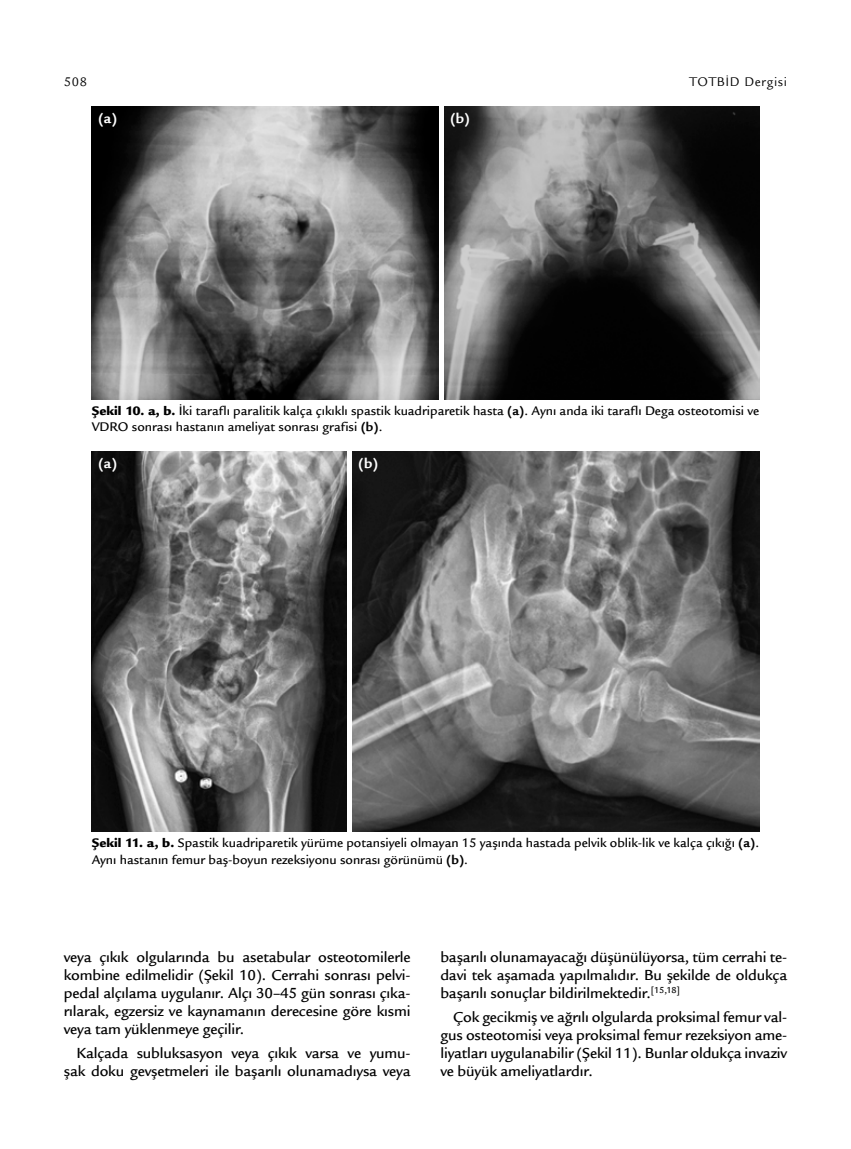
<style>
.page{position:relative;width:851px;height:1149px;background:#fff}
.page>*{position:absolute;margin:0;border:0;box-sizing:border-box;transform-origin:0 0}
.t1{font:500 15.75px/18px "Legacy Sans Std";letter-spacing:-.01em;color:#000;text-align:justify}
.t2{font:700 15px "Legacy Sans Std";color:#fff}
.t3{font:500 13.5px/16.2px "Legacy Sans Std";color:#000}
.t4{font:13.5px "Legacy Sans Std";letter-spacing:.05em;color:#000}
.s1{font-weight:900}
.s2{font-weight:700}
</style>
<div class="page">
<img style="left:92px;top:451px;width:254px;height:380px">
<img style="left:352px;top:451px;width:407px;height:380px">
<img style="left:92px;top:106px;width:346px;height:293px">
<img style="left:444px;top:106px;width:315px;height:293px">
<p class="t4" style="left:64px;top:74px;width:25px">508</p>
<p class="t4" style="left:689px;top:74px;width:99px">TOTBİD Dergisi</p>
<p class="t2" style="left:98px;top:109px;width:21px">(a)</p>
<p class="t2" style="left:450px;top:109px;width:22px">(b)</p>
<p class="t3" style="left:92px;top:402px;width:669px"><span class="s1">Şekil 10. a, b.</span> İki taraflı paralitik kalça çıkıklı spastik kuadriparetik hasta <span class="s2">(a)</span>. Aynı anda iki taraflı Dega osteotomisi ve<br>VDRO sonrası hastanın ameliyat sonrası grafisi <span class="s2">(b)</span>.</p>
<p class="t2" style="left:98px;top:454px;width:21px">(a)</p>
<p class="t2" style="left:358px;top:454px;width:22px">(b)</p>
<p class="t3" style="left:92px;top:835px;width:669px"><span class="s1">Şekil 11. a, b.</span> Spastik kuadriparetik yürüme potansiyeli olmayan 15 yaşında hastada pelvik oblik-lik ve kalça çıkığı <span class="s2">(a)</span>.<br>Aynı hastanın femur baş-boyun rezeksiyonu sonrası görünümü <span class="s2">(b)</span>.</p>
<p class="t1" style="left:64px;top:947px;width:348px">veya çıkık olgularında bu asetabular osteotomilerle kombine edilmelidir (Şekil 10). Cerrahi sonrası pelvi&shy;pedal alçılama uygulanır. Alçı 30–45 gün sonrası çıka&shy;rılarak, egzersiz ve kaynamanın derecesine göre kısmi veya tam yüklenmeye geçilir.</p>
<p class="t1" style="left:64px;top:1043px;width:348px;text-align:right">Kalçada subluksasyon veya çıkık varsa ve yumu&shy;şak doku gevşetmeleri ile başarılı olunamadıysa veya</p>
<p class="t1" style="left:440px;top:947px;width:348px">başarılı olunamayacağı düşünülüyorsa, tüm cerrahi te&shy;davi tek aşamada yapılmalıdır. Bu şekilde de oldukça başarılı sonuçlar bildirilmektedir.<sup>[15,18]</sup></p>
<p class="t1" style="left:440px;top:1007px;width:348px;text-indent:13px">Çok gecikmiş ve ağrılı olgularda proksimal femur val&shy;gus osteotomisi veya proksimal femur rezeksiyon ame&shy;liyatları uygulanabilir (Şekil 11). Bunlar oldukça invaziv ve büyük ameliyatlardır.</p>
</div>
